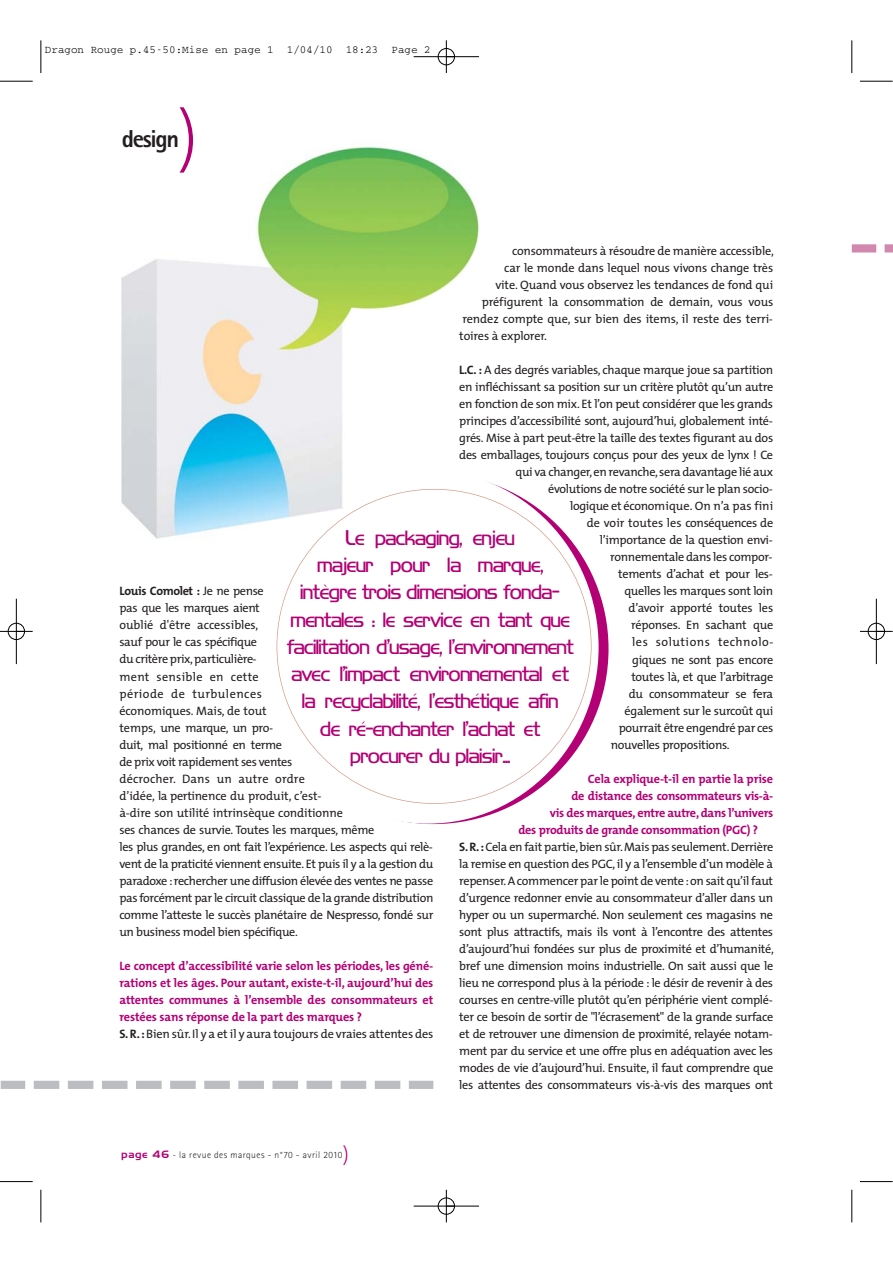
<style>
.page{position:relative;width:893px;height:1263px;background:#fff}
.page>*{position:absolute;margin:0;border:0;box-sizing:border-box;transform-origin:0 0}
.t1{font:300 68.1px "The Mix";color:#b30075}
.t2{font:800 24.45px "Rotis Sans Serif";letter-spacing:-.055em;color:#231f20}
.t3{font:19.05px/27.3px "Hancock Park Light Laser";letter-spacing:-.035em;color:#b30075;text-align:center}
.t4{font:12.3px/17.1px "The Mix";letter-spacing:-.025em;color:#231f20}
.t5{font:700 12.3px/17.1px "The Mix";letter-spacing:-.015em;color:#b30075}
.t6{font:12.3px "The Mix";letter-spacing:-.005em;color:#231f20}
.t7{font:12.3px "The Mix";letter-spacing:.04em;color:#231f20}
.t8{font:10.95px "Courier";color:#000}
.t9{font:300 9.6px "Rotis Sans Serif";letter-spacing:.05em;color:#231f20}
.s1{font-weight:700}
.s2{color:#231f20}
.s3{font-weight:400;color:#231f20}
.s4{font-family:"Hancock Park Laser";font-weight:400;color:#b30075}
.s5{font-family:"The Mix"}
.s6{font-family:"The Mix";font-size:20.4px;color:#b30075}
</style>
<div class="page">
<svg style="left:876px;top:244px;width:17px;height:9px"></svg>
<div style="left:852px;top:244px;width:24px;height:9px;background:#d188af"></div>
<svg style="left:25px;top:1081px;width:376px;height:8px"></svg>
<div style="left:1px;top:1081px;width:24px;height:8px;background:#bbbdc0"></div>
<div style="left:409px;top:1081px;width:24px;height:8px;background:#bbbdc0"></div>
<img style="left:121px;top:146px;width:359px;height:401px">
<svg style="left:493px;top:521px;width:103px;height:275px"></svg>
<div style="left:277px;top:490px;width:314px;height:313px;background:#fff;border-radius:50%"></div>
<hr style="left:41px;top:40px;width:1px;height:33px;background:#000">
<hr style="left:0;top:81px;width:33px;height:1px;background:#000">
<hr style="left:851px;top:40px;width:1px;height:33px;background:#000">
<hr style="left:860px;top:81px;width:32px;height:1px;background:#000">
<hr style="left:41px;top:1190px;width:1px;height:32px;background:#000">
<hr style="left:0;top:1181px;width:33px;height:1px;background:#000">
<hr style="left:851px;top:1190px;width:1px;height:32px;background:#000">
<hr style="left:860px;top:1181px;width:32px;height:1px;background:#000">
<div style="left:438px;top:1198px;width:17px;height:17px;border:1px solid #fff;border-radius:50%"></div>
<hr style="left:414px;top:56px;width:65px;height:1px;background:#000">
<hr style="left:414px;top:1206px;width:65px;height:1px;background:#000">
<hr style="left:16px;top:599px;width:1px;height:65px;background:#000">
<hr style="left:876px;top:599px;width:1px;height:65px;background:#000">
<hr style="left:446px;top:40px;width:1px;height:33px;background:#000">
<hr style="left:446px;top:1190px;width:1px;height:32px;background:#000">
<hr style="left:0;top:631px;width:33px;height:1px;background:#000">
<hr style="left:860px;top:631px;width:33px;height:1px;background:#000">
<div style="left:438px;top:48px;width:17px;height:17px;border:1px solid #000;border-radius:50%"></div>
<div style="left:438px;top:1198px;width:17px;height:16px;border:1px solid #000;border-radius:50%"></div>
<div style="left:8px;top:623px;width:17px;height:17px;border:1px solid #000;border-radius:50%"></div>
<div style="left:868px;top:623px;width:17px;height:17px;border:1px solid #000;border-radius:50%"></div>
<p class="t8" style="left:45px;top:46px;width:387px">Dragon Rouge p.45-50:Mise en page 1 1/04/10 18:23 Page 2</p>
<h1 class="t1" style="left:178px;top:110px;width:22px">)</h1>
<h2 class="t2" style="left:122px;top:130px;width:59px">design</h2>
<p class="t4" style="left:512px;top:243px;width:263px">consommateurs à résoudre de manière accessible,</p>
<p class="t4" style="left:504px;top:260px;width:270px">car le monde dans lequel nous vivons change très</p>
<p class="t4" style="left:495px;top:277px;width:279px">vite. Quand vous observez les tendances de fond qui</p>
<p class="t4" style="left:482px;top:294px;width:293px">préfigurent la consommation de demain, vous vous</p>
<p class="t6" style="left:462px;top:314px;width:312px">rendez compte que, sur bien des items, il reste des terri-</p>
<p class="t4" style="left:459px;top:328px;width:89px">toires à explorer.</p>
<p class="t4" style="left:459px;top:362px;width:315px"><span class="s1">L.C. :</span> A des degrés variables, chaque marque joue sa partition</p>
<p class="t4" style="left:459px;top:380px;width:315px">en infléchissant sa position sur un critère plutôt qu’un autre</p>
<p class="t4" style="left:459px;top:397px;width:315px">en fonction de son mix. Et l’on peut considérer que les grands</p>
<p class="t4" style="left:459px;top:414px;width:315px">principes d’accessibilité sont, aujourd’hui, globalement inté-</p>
<p class="t4" style="left:459px;top:431px;width:315px">grés. Mise à part peut-être la taille des textes figurant au dos</p>
<p class="t4" style="left:459px;top:448px;width:315px">des emballages, toujours conçus pour des yeux de lynx ! Ce</p>
<p class="t4" style="left:515px;top:465px;width:259px">qui va changer,en revanche,sera davantage lié aux</p>
<p class="t4" style="left:548px;top:482px;width:226px">évolutions de notre société sur le plan socio-</p>
<p class="t4" style="left:570px;top:499px;width:205px">logique et économique. On n’a pas fini</p>
<p class="t4" style="left:587px;top:516px;width:188px">de voir toutes les conséquences de</p>
<p class="t4" style="left:600px;top:533px;width:174px">l’importance de la question envi-</p>
<p class="t4" style="left:610px;top:550px;width:164px">ronnementale dans les compor-</p>
<p class="t4" style="left:618px;top:567px;width:156px">tements d’achat et pour les-</p>
<p class="t4" style="left:624px;top:584px;width:150px">quelles les marques sont loin</p>
<p class="t4" style="left:628px;top:601px;width:146px">d’avoir apporté toutes les</p>
<p class="t4" style="left:631px;top:618px;width:144px">réponses. En sachant que</p>
<p class="t7" style="left:632px;top:637px;width:143px">les solutions technolo-</p>
<p class="t4" style="left:632px;top:652px;width:143px">giques ne sont pas encore</p>
<p class="t4" style="left:631px;top:669px;width:143px">toutes là, et que l’arbitrage</p>
<p class="t4" style="left:629px;top:686px;width:146px">du consommateur se fera</p>
<p class="t4" style="left:625px;top:703px;width:150px">également sur le surcoût qui</p>
<p class="t4" style="left:619px;top:720px;width:156px">pourrait être engendré par ces</p>
<p class="t4" style="left:611px;top:737px;width:120px">nouvelles propositions.</p>
<p class="t5" style="left:588px;top:771px;width:187px">Cela explique-t-il en partie la prise</p>
<p class="t5" style="left:571px;top:788px;width:203px">de distance des consommateurs vis-à-</p>
<p class="t5" style="left:550px;top:805px;width:225px">vis des marques, entre autre, dans l’univers</p>
<p class="t5" style="left:518px;top:822px;width:241px">des produits de grande consommation (PGC) ?</p>
<p class="t4" style="left:459px;top:839px;width:315px"><span class="s1">S.R.:</span>Cela en fait partie,bien sûr.Mais pas seulement.Derrière</p>
<p class="t4" style="left:459px;top:856px;width:315px">la remise en question des PGC,il y a l’ensemble d’un modèle à</p>
<p class="t4" style="left:459px;top:873px;width:315px">repenser.A commencer par le point de vente :on sait qu’il faut</p>
<p class="t4" style="left:459px;top:890px;width:315px">d’urgence redonner envie au consommateur d’aller dans un</p>
<p class="t4" style="left:459px;top:907px;width:315px">hyper ou un supermarché. Non seulement ces magasins ne</p>
<p class="t4" style="left:459px;top:924px;width:315px">sont plus attractifs, mais ils vont à l’encontre des attentes</p>
<p class="t4" style="left:459px;top:941px;width:316px">d’aujourd’hui fondées sur plus de proximité et d’humanité,</p>
<p class="t4" style="left:459px;top:958px;width:315px">bref une dimension moins industrielle. On sait aussi que le</p>
<p class="t4" style="left:459px;top:975px;width:315px">lieu ne correspond plus à la période : le désir de revenir à des</p>
<p class="t4" style="left:459px;top:992px;width:315px">courses en centre-ville plutôt qu’en périphérie vient complé-</p>
<p class="t4" style="left:459px;top:1009px;width:315px">ter ce besoin de sortir de "l’écrasement" de la grande surface</p>
<p class="t4" style="left:459px;top:1026px;width:315px">et de retrouver une dimension de proximité, relayée notam-</p>
<p class="t4" style="left:459px;top:1044px;width:315px">ment par du service et une offre plus en adéquation avec les</p>
<p class="t4" style="left:459px;top:1061px;width:315px">modes de vie d’aujourd’hui. Ensuite, il faut comprendre que</p>
<p class="t4" style="left:459px;top:1078px;width:315px">les attentes des consommateurs vis-à-vis des marques ont</p>
<p class="t3" style="left:287px;top:525px;width:289px">Le packaging, enjeu<br>majeur pour la marque,<br>intègre trois dimensions fonda&shy;mentales : le service en tant que facilitation d’usage, l’environnement avec l’impact environnemental et la recyclabilité, l’esthétique afin<br>de ré-enchanter l’achat et procurer du plaisir...</p>
<p class="t4" style="left:119px;top:584px;width:315px"><span class="s1">Louis Comolet :</span> Je ne pense<br>pas que les marques aient<br>oublié d'être accessibles,<br>sauf pour le cas spécifique<br>du critère prix,particulière-<br>ment sensible en cette<br>période de turbulences<br>économiques. Mais, de tout<br>temps, une marque, un pro-<br>duit, mal positionné en terme<br>de prix voit rapidement ses ventes<br>décrocher. Dans un autre ordre<br>d’idée, la pertinence du produit, c’est-<br>à-dire son utilité intrinsèque conditionne<br>ses chances de survie. Toutes les marques, même<br>les plus grandes, en ont fait l’expérience. Les aspects qui relè&shy;vent de la praticité viennent ensuite. Et puis il y a la gestion du paradoxe : rechercher une diffusion élevée des ventes ne passe pas forcément par le circuit classique de la grande distribution comme l’atteste le succès planétaire de Nespresso, fondé sur un business model bien spécifique.</p>
<p class="t5" style="left:119px;top:958px;width:315px">Le concept d’accessibilité varie selon les périodes, les géné&shy;rations et les âges. Pour autant, existe-t-il, aujourd’hui des attentes communes à l’ensemble des consommateurs et restées sans réponse de la part des marques ?<br><span class="s2">S. R.:</span><span class="s3">Bien sûr.Il y a et il y aura toujours de vraies attentes des</span></p>
<p class="t9" style="left:122px;top:1152px;width:229px"><span class="s4">page 46</span> <span class="s5">-</span> la revue des marques - n°70 - avril 2010<span class="s6">)</span></p>
</div>
